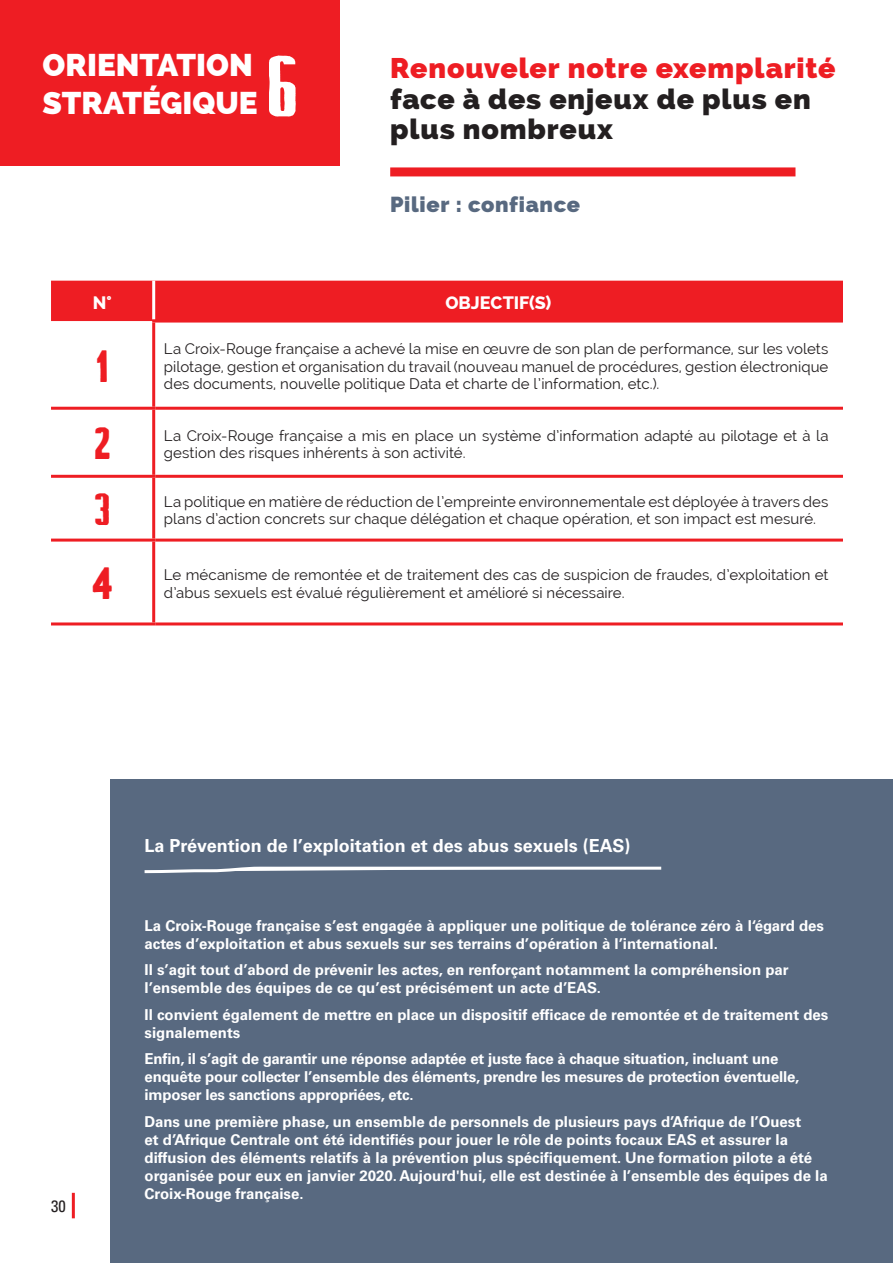
<style>
.page{position:relative;width:893px;height:1263px;background:#fff}
.page>*{position:absolute;margin:0;border:0;box-sizing:border-box;transform-origin:0 0}
.t1{font:87px "Briscoe Dispatch";color:#fff}
.titres_niveau_3{font:45px "Briscoe Dispatch";color:#ee1d23}
.t2{font:800 31.5px "Raleway";color:#fff}
.titres_niveau_1{font:800 28.5px/30.8px "Raleway";letter-spacing:.03em;color:#231f20}
.t3{font:800 21.75px "Raleway";letter-spacing:.03em;color:#586980}
.t4{font:700 18px "Univers LT Std";color:#fff}
.titres_niveau_3-2{font:800 18px "Raleway";color:#fff}
.t5{font:condensed 16.5px "Univers LT Std";color:#231f20}
.t6{font:700 15px/18px "Univers LT Std";color:#fff}
.titres_niveau_3-3{font:15px/17.2px "Raleway";letter-spacing:.005em;color:#231f20}
.s1{color:#ee1d23}
</style>
<div class="page">
<hr style="left:72px;top:1193px;width:3px;height:25px;background:#ee1d23">
<div style="left:390px;top:167px;width:405px;height:9px;background:#ee1d23"></div>
<div style="left:0;top:0;width:339px;height:166px;background:#ee1d23"></div>
<div style="left:51px;top:281px;width:792px;height:40px;background:#ee1d23"></div>
<hr style="left:152px;top:323px;width:3px;height:84px;background:#ee1d23">
<hr style="left:152px;top:410px;width:3px;height:65px;background:#ee1d23">
<hr style="left:152px;top:478px;width:3px;height:61px;background:#ee1d23">
<hr style="left:152px;top:542px;width:3px;height:80px;background:#ee1d23">
<hr style="left:51px;top:475px;width:104px;height:3px;background:#ee1d23">
<hr style="left:51px;top:407px;width:104px;height:3px;background:#ee1d23">
<hr style="left:51px;top:539px;width:104px;height:3px;background:#ee1d23">
<hr style="left:51px;top:622px;width:104px;height:3px;background:#ee1d23">
<hr style="left:152px;top:281px;width:3px;height:39px;background:#fff">
<hr style="left:152px;top:320px;width:691px;height:3px;background:#ee1d23">
<hr style="left:155px;top:407px;width:688px;height:3px;background:#ee1d23">
<hr style="left:155px;top:475px;width:688px;height:3px;background:#ee1d23">
<hr style="left:155px;top:539px;width:688px;height:3px;background:#ee1d23">
<hr style="left:155px;top:622px;width:688px;height:3px;background:#ee1d23">
<div style="left:111px;top:780px;width:782px;height:483px;background:#586980"></div>
<svg style="left:144px;top:866px;width:518px;height:8px"></svg>
<p class="t2" style="left:43px;top:47px;width:212px">ORIENTATION</p>
<p class="t2" style="left:43px;top:85px;width:217px">STRATÉGIQUE</p>
<p class="t1" style="left:267px;top:51px;width:31px">6</p>
<p class="titres_niveau_1" style="left:390px;top:53px;width:447px"><span class="s1">Renouveler notre exemplarité </span>face à des enjeux de plus en plus nombreux</p>
<p class="t3" style="left:390px;top:191px;width:191px">Pilier : confiance</p>
<p class="titres_niveau_3-2" style="left:93px;top:293px;width:21px">N°</p>
<p class="titres_niveau_3-2" style="left:445px;top:293px;width:107px">OBJECTIF(S)</p>
<p class="titres_niveau_3" style="left:97px;top:348px;width:12px">1</p>
<p class="titres_niveau_3-3" style="left:164px;top:340px;width:666px;text-align:justify">La Croix-Rouge française a achevé la mise en œuvre de son plan de performance, sur les volets pilotage, gestion et organisation du travail (nouveau manuel de procédures, gestion électronique des documents, nouvelle politique Data et charte de l’information, etc.).</p>
<p class="titres_niveau_3" style="left:95px;top:425px;width:17px">2</p>
<p class="titres_niveau_3-3" style="left:164px;top:427px;width:666px">La Croix-Rouge française a mis en place un système d’information adapté au pilotage et à la gestion des risques inhérents à son activité.</p>
<p class="titres_niveau_3" style="left:95px;top:491px;width:17px">3</p>
<p class="titres_niveau_3-3" style="left:164px;top:493px;width:666px">La politique en matière de réduction de l’empreinte environnementale est déployée à travers des plans d’action concrets sur chaque délégation et chaque opération, et son impact est mesuré.</p>
<p class="titres_niveau_3" style="left:92px;top:565px;width:22px">4</p>
<p class="titres_niveau_3-3" style="left:164px;top:566px;width:666px">Le mécanisme de remontée et de traitement des cas de suspicion de fraudes, d’exploitation et d’abus sexuels est évalué régulièrement et amélioré si nécessaire.</p>
<p class="t5" style="left:51px;top:1196px;width:16px">30</p>
<p class="t4" style="left:145px;top:835px;width:487px">La Prévention de l’exploitation et des abus sexuels (EAS)</p>
<p class="t6" style="left:145px;top:916px;width:681px">La Croix-Rouge française s’est engagée à appliquer une politique de tolérance zéro à l‘égard des actes d’exploitation et abus sexuels sur ses terrains d’opération à l’international.</p>
<p class="t6" style="left:145px;top:961px;width:646px">Il s’agit tout d’abord de prévenir les actes, en renforçant notamment la compréhension par l’ensemble des équipes de ce qu’est précisément un acte d’EAS.</p>
<p class="t6" style="left:145px;top:1005px;width:685px">Il convient également de mettre en place un dispositif efficace de remontée et de traitement des signalements</p>
<p class="t6" style="left:145px;top:1050px;width:656px">Enfin, il s’agit de garantir une réponse adaptée et juste face à chaque situation, incluant une enquête pour collecter l’ensemble des éléments, prendre les mesures de protection éventuelle, imposer les sanctions appropriées, etc.</p>
<p class="t6" style="left:145px;top:1112px;width:685px">Dans une première phase, un ensemble de personnels de plusieurs pays d’Afrique de l’Ouest<br>et d’Afrique Centrale ont été identifiés pour jouer le rôle de points focaux EAS et assurer la diffusion des éléments relatifs à la prévention plus spécifiquement. Une formation pilote a été organisée pour eux en janvier 2020. Aujourd'hui, elle est destinée à l’ensemble des équipes de la Croix-Rouge française.</p>
</div>
